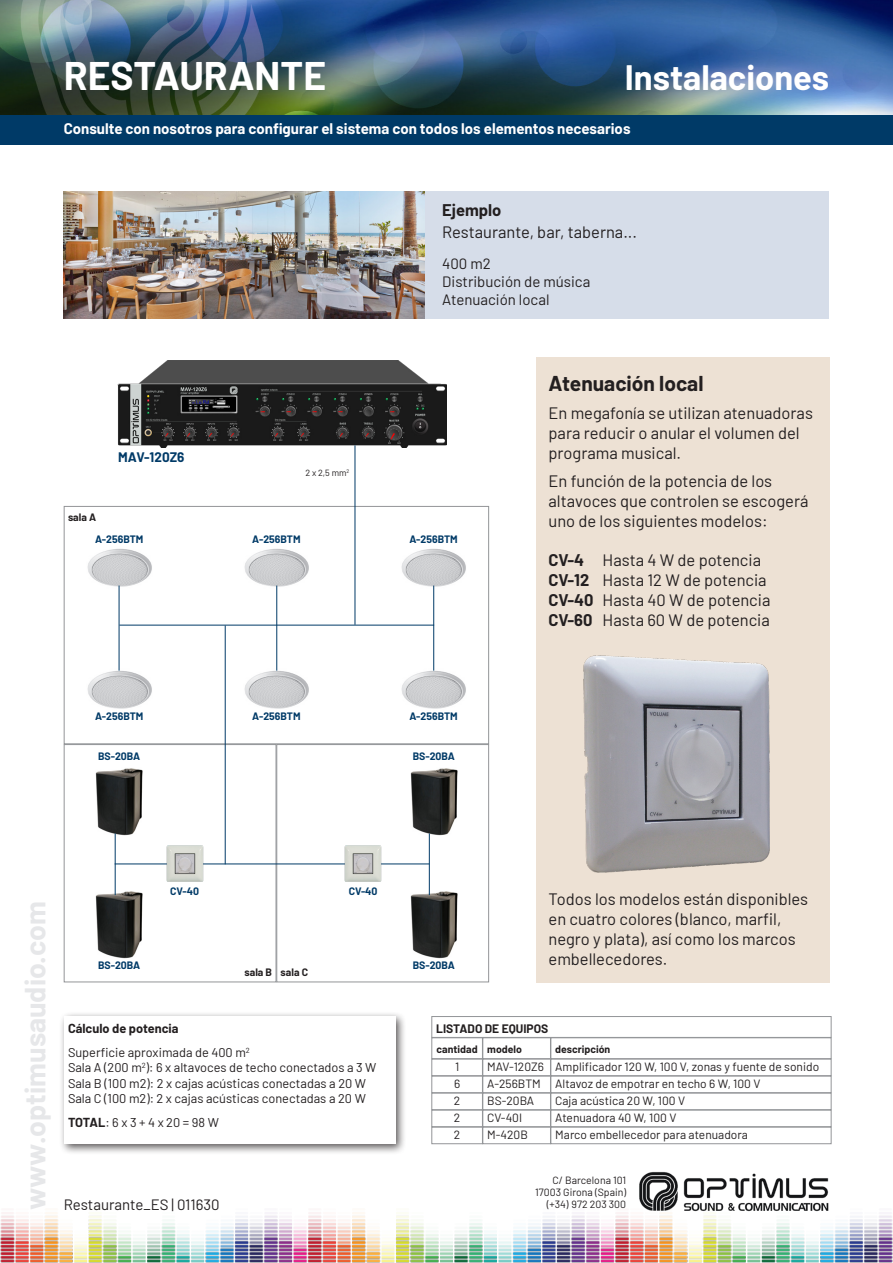
<style>
.page{position:relative;width:893px;height:1263px;background:#fff}
.page>*{position:absolute;margin:0;border:0;box-sizing:border-box;transform-origin:0 0}
.TITULAR1{font:700 39px "Barlow";color:#fff}
.TITULAR1-2{font:700 34.5px "Barlow";color:#fff}
.INFOPIE{font:700 28.5px "Barlow";color:#e6e7e9}
.t1{font:700 21px "Barlow";color:#231f20}
.t2{font:16.5px/19.8px "Barlow";color:#231f20}
.t3{font:700 16.5px "Barlow";color:#231f20}
.t4{font:700 15px "Barlow";color:#fff}
.INFOPIE-2{font:15px "Barlow";color:#231f20}
.t5{font:700 13.5px "Barlow";color:#003a67}
.t6{font:12.75px "Barlow";color:#231f20}
.t7{font:700 12.75px "Barlow";color:#231f20}
.t8{font:12px "Barlow";color:#231f20}
.t9{font:700 12px "Barlow";color:#231f20}
.t10{font:700 10.5px "Barlow";color:#003a67}
.INFOPIE-3{font:10.5px "Barlow";color:#231f20}
.t11{font:700 10.5px "Barlow";color:#231f20}
.t12{font:9px "Barlow";color:#231f20}
.s1{font-weight:700}
</style>
<div class="page">
<div style="left:64px;top:506px;width:425px;height:238px;border:1px solid #939598"></div>
<div style="left:64px;top:744px;width:212px;height:238px;border:1px solid #939598"></div>
<div style="left:276px;top:744px;width:213px;height:238px;border:1px solid #939598"></div>
<img style="left:0;top:0;width:893px;height:115px">
<img style="left:0;top:1212px;width:893px;height:51px">
<img style="left:639px;top:1172px;width:190px;height:40px">
<img style="left:64px;top:191px;width:361px;height:128px">
<div style="left:425px;top:191px;width:404px;height:128px;background:#d6dde9"></div>
<img style="left:87px;top:549px;width:65px;height:41px">
<div style="left:59px;top:1011px;width:348px;height:144px;background:#231f20;opacity:.75"></div>
<div style="left:64px;top:1016px;width:331px;height:128px;background:#fff"></div>
<div style="left:432px;top:1016px;width:399px;height:21px;border:1px solid #939598"></div>
<div style="left:432px;top:1037px;width:51px;height:22px;border:1px solid #939598"></div>
<div style="left:483px;top:1037px;width:68px;height:22px;border:1px solid #939598"></div>
<div style="left:551px;top:1037px;width:280px;height:22px;border:1px solid #939598"></div>
<div style="left:432px;top:1059px;width:51px;height:17px;border:1px solid #939598"></div>
<div style="left:432px;top:1076px;width:51px;height:17px;border:1px solid #939598"></div>
<div style="left:432px;top:1093px;width:51px;height:17px;border:1px solid #939598"></div>
<div style="left:432px;top:1110px;width:51px;height:17px;border:1px solid #939598"></div>
<div style="left:432px;top:1127px;width:51px;height:17px;border:1px solid #939598"></div>
<div style="left:483px;top:1059px;width:68px;height:17px;border:1px solid #939598"></div>
<div style="left:483px;top:1076px;width:68px;height:17px;border:1px solid #939598"></div>
<div style="left:483px;top:1093px;width:68px;height:17px;border:1px solid #939598"></div>
<div style="left:483px;top:1110px;width:68px;height:17px;border:1px solid #939598"></div>
<div style="left:483px;top:1127px;width:68px;height:17px;border:1px solid #939598"></div>
<div style="left:551px;top:1059px;width:280px;height:17px;border:1px solid #939598"></div>
<div style="left:551px;top:1076px;width:280px;height:17px;border:1px solid #939598"></div>
<div style="left:551px;top:1093px;width:280px;height:17px;border:1px solid #939598"></div>
<div style="left:551px;top:1110px;width:280px;height:17px;border:1px solid #939598"></div>
<div style="left:551px;top:1127px;width:280px;height:17px;border:1px solid #939598"></div>
<img style="left:117px;top:360px;width:330px;height:88px">
<div style="left:0;top:115px;width:893px;height:30px;background:#003a67"></div>
<div style="left:536px;top:357px;width:293px;height:625px;background:#ede1d4"></div>
<img style="left:583px;top:655px;width:187px;height:218px">
<img style="left:244px;top:549px;width:65px;height:41px">
<img style="left:401px;top:549px;width:65px;height:41px">
<img style="left:87px;top:666px;width:65px;height:43px">
<img style="left:244px;top:666px;width:65px;height:43px">
<img style="left:401px;top:666px;width:65px;height:43px">
<img style="left:96px;top:768px;width:46px;height:68px">
<img style="left:410px;top:768px;width:47px;height:68px">
<img style="left:96px;top:891px;width:46px;height:68px">
<img style="left:410px;top:891px;width:47px;height:68px">
<hr style="left:119px;top:585px;width:1px;height:86px;background:#003a67">
<hr style="left:276px;top:585px;width:1px;height:86px;background:#003a67">
<hr style="left:433px;top:585px;width:1px;height:86px;background:#003a67">
<hr style="left:119px;top:625px;width:315px;height:1px;background:#003a67">
<hr style="left:355px;top:445px;width:1px;height:180px;background:#003a67">
<hr style="left:115px;top:833px;width:1px;height:62px;background:#003a67">
<hr style="left:429px;top:833px;width:1px;height:62px;background:#003a67">
<hr style="left:115px;top:863px;width:314px;height:1px;background:#003a67">
<img style="left:165px;top:845px;width:39px;height:37px">
<img style="left:344px;top:845px;width:39px;height:37px">
<hr style="left:225px;top:625px;width:1px;height:239px;background:#003a67">
<p class="TITULAR1" style="left:64px;top:47px;width:264px">RESTAURANTE</p>
<p class="TITULAR1-2" style="left:625px;top:52px;width:206px">Instalaciones</p>
<p class="t4" style="left:64px;top:118px;width:568px">Consulte con nosotros para configurar el sistema con todos los elementos necesarios</p>
<p class="t11" style="left:68px;top:509px;width:30px">sala A</p>
<p class="t5" style="left:118px;top:447px;width:68px">MAV-120Z6</p>
<p class="t10" style="left:95px;top:531px;width:50px">A-256BTM</p>
<p class="t3" style="left:442px;top:198px;width:61px">Ejemplo</p>
<p class="t2" style="left:442px;top:221px;width:196px">Restaurante, bar, taberna...</p>
<p class="INFOPIE-2" style="left:442px;top:252px;width:50px">400 m2</p>
<p class="INFOPIE-2" style="left:442px;top:270px;width:150px">Distribución de música</p>
<p class="INFOPIE-2" style="left:442px;top:288px;width:109px">Atenuación local</p>
<p class="t12" style="left:305px;top:466px;width:46px">2 x 2,5 mm<sup>2</sup></p>
<p class="t10" style="left:252px;top:531px;width:50px">A-256BTM</p>
<p class="t10" style="left:409px;top:531px;width:50px">A-256BTM</p>
<p class="t1" style="left:549px;top:368px;width:156px">Atenuación local</p>
<p class="t2" style="left:549px;top:402px;width:266px">En megafonía se utilizan atenuadoras para reducir o anular el volumen del programa musical.</p>
<p class="t2" style="left:549px;top:470px;width:261px">En función de la potencia de los altavoces que controlen se escogerá uno de los siguientes modelos:</p>
<p class="t2" style="left:549px;top:549px;width:214px"><span class="s1">CV-4</span> Hasta 4 W de potencia</p>
<p class="t2" style="left:549px;top:569px;width:220px"><span class="s1">CV-12</span> Hasta 12 W de potencia</p>
<p class="t2" style="left:549px;top:589px;width:223px"><span class="s1">CV-40</span> Hasta 40 W de potencia</p>
<p class="t2" style="left:549px;top:609px;width:223px"><span class="s1">CV-60</span> Hasta 60 W de potencia</p>
<p class="t10" style="left:95px;top:709px;width:50px">A-256BTM</p>
<p class="t10" style="left:252px;top:709px;width:50px">A-256BTM</p>
<p class="t10" style="left:409px;top:709px;width:50px">A-256BTM</p>
<p class="t10" style="left:98px;top:748px;width:44px">BS-20BA</p>
<p class="t10" style="left:413px;top:748px;width:44px">BS-20BA</p>
<p class="INFOPIE" style="left:14px;top:1210px;width:310px;rotate:-90deg">www.optimusaudio.com</p>
<p class="t10" style="left:170px;top:883px;width:30px">CV-40</p>
<p class="t10" style="left:349px;top:883px;width:30px">CV-40</p>
<p class="t10" style="left:98px;top:958px;width:44px">BS-20BA</p>
<p class="t10" style="left:413px;top:958px;width:44px">BS-20BA</p>
<p class="t11" style="left:245px;top:964px;width:29px">sala B</p>
<p class="t11" style="left:281px;top:964px;width:29px">sala C</p>
<p class="t2" style="left:549px;top:888px;width:261px">Todos los modelos están disponibles en cuatro colores (blanco, marfil, negro y plata), así como los marcos embellecedores.</p>
<p class="t7" style="left:68px;top:1019px;width:112px">Cálculo de potencia</p>
<p class="t6" style="left:68px;top:1043px;width:183px">Superficie aproximada de 400 m<sup>2</sup></p>
<p class="t6" style="left:68px;top:1059px;width:310px">Sala A (200 m<sup>2</sup>): 6 x altavoces de techo conectados a 3 W</p>
<p class="t6" style="left:68px;top:1074px;width:300px">Sala B (100 m2): 2 x cajas acústicas conectadas a 20 W</p>
<p class="t6" style="left:68px;top:1089px;width:299px">Sala C (100 m2): 2 x cajas acústicas conectadas a 20 W</p>
<p class="t6" style="left:68px;top:1113px;width:152px"><span class="s1">TOTAL</span>: 6 x 3 + 4 x 20 = 98 W</p>
<p class="INFOPIE-2" style="left:64px;top:1194px;width:157px">Restaurante_ES | 011630</p>
<p class="t9" style="left:436px;top:1020px;width:114px">LISTADO DE EQUIPOS</p>
<p class="t11" style="left:437px;top:1041px;width:43px">cantidad</p>
<p class="t11" style="left:487px;top:1041px;width:36px">modelo</p>
<p class="t11" style="left:555px;top:1041px;width:56px">descripción</p>
<p class="t8" style="left:455px;top:1058px;width:6px">1</p>
<p class="t8" style="left:454px;top:1075px;width:8px">6</p>
<p class="t8" style="left:454px;top:1092px;width:8px">2</p>
<p class="t8" style="left:454px;top:1109px;width:8px">2</p>
<p class="t8" style="left:454px;top:1126px;width:8px">2</p>
<p class="t8" style="left:555px;top:1058px;width:265px">Amplificador 120 W, 100 V, zonas y fuente de sonido</p>
<p class="t8" style="left:555px;top:1075px;width:207px">Altavoz de empotrar en techo 6 W, 100 V</p>
<p class="t8" style="left:555px;top:1092px;width:131px">Caja acústica 20 W, 100 V</p>
<p class="t8" style="left:555px;top:1109px;width:123px">Atenuadora 40 W, 100 V</p>
<p class="t8" style="left:555px;top:1126px;width:194px">Marco embellecedor para atenuadora</p>
<p class="t8" style="left:487px;top:1058px;width:58px">MAV-120Z6</p>
<p class="t8" style="left:487px;top:1075px;width:55px">A-256BTM</p>
<p class="t8" style="left:487px;top:1092px;width:49px">BS-20BA</p>
<p class="t8" style="left:487px;top:1109px;width:36px">CV-40I</p>
<p class="t8" style="left:487px;top:1126px;width:42px">M-420B</p>
<p class="INFOPIE-3" style="left:552px;top:1173px;width:75px">C/ Barcelona 101</p>
<p class="INFOPIE-3" style="left:535px;top:1185px;width:92px">17003 Girona (Spain)</p>
<p class="INFOPIE-3" style="left:547px;top:1197px;width:81px">(+34) 972 203 300</p>
</div>
